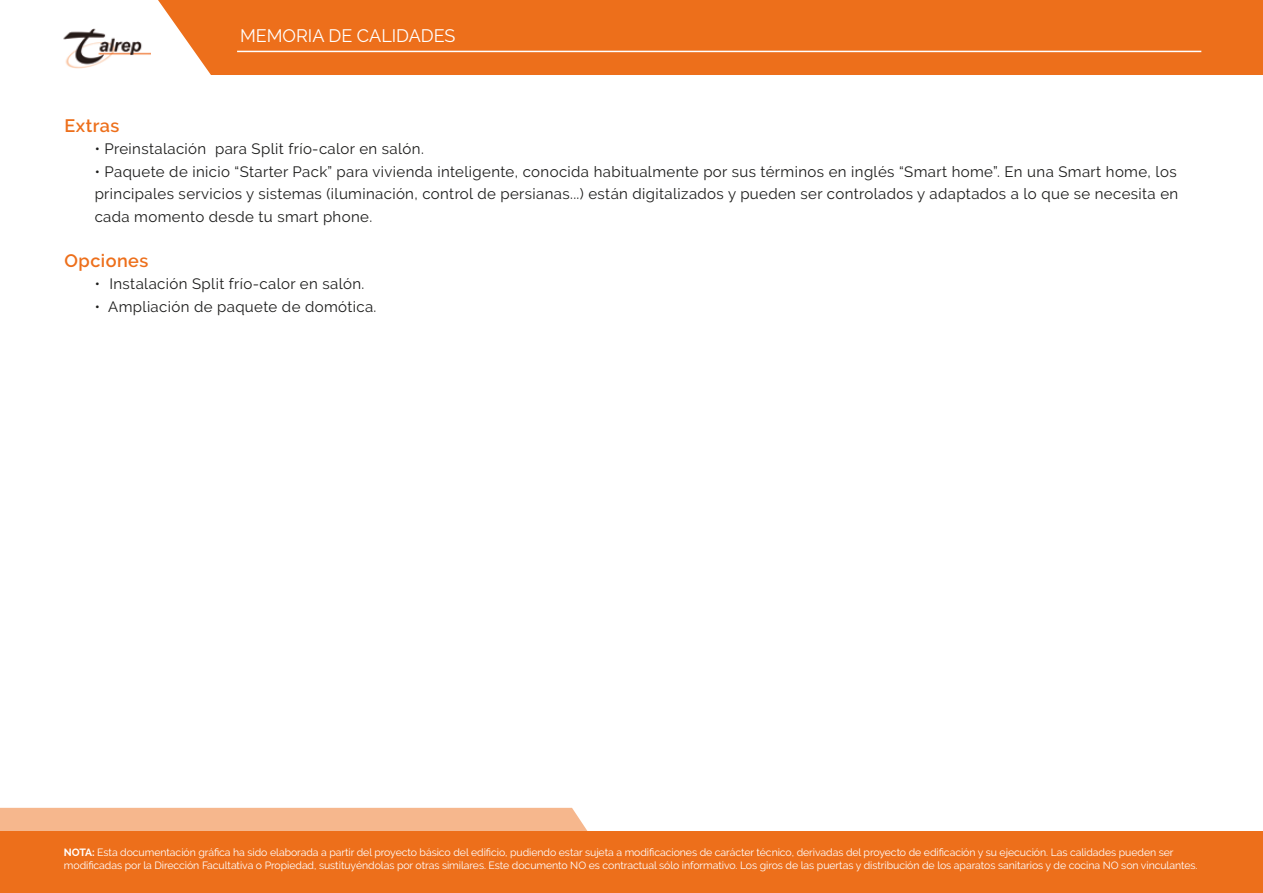
<style>
.page{position:relative;width:1263px;height:893px;background:#fff}
.page>*{position:absolute;margin:0;border:0;box-sizing:border-box;transform-origin:0 0}
.t1{font:18px "Raleway";color:#fff}
.t2{font:600 18px "Raleway";letter-spacing:.025em;color:#ed6f1b}
.t3{font:15px/22.5px "Raleway";letter-spacing:.025em;color:#1c1c1b;text-align:justify}
.t4{font:10.5px/12.6px "Raleway";letter-spacing:-.005em;color:#fff}
.s1{font-weight:700}
</style>
<div class="page">
<div style="left:0;top:831px;width:1263px;height:62px;background:#ed6f1b"></div>
<div style="left:0;top:808px;width:588px;height:23px;background:#f6b78d"></div>
<div style="left:158px;top:0;width:1105px;height:75px;background:#ed6f1b"></div>
<hr style="left:237px;top:51px;width:964px;height:1px;background:#fff">
<img style="left:63px;top:28px;width:88px;height:40px">
<h1 class="t1" style="left:240px;top:25px;width:217px">MEMORIA DE CALIDADES</h1>
<h1 class="t2" style="left:65px;top:115px;width:56px">Extras</h1>
<h2 class="t3" style="left:95px;top:137px;width:331px">• Preinstalación para Split frío-calor en salón.</h2>
<p class="t3" style="left:95px;top:160px;width:1085px">• Paquete de inicio “Starter Pack” para vivienda inteligente, conocida habitualmente por sus términos en inglés “Smart home”. En una Smart home, los principales servicios y sistemas (iluminación, control de persianas...) están digitalizados y pueden ser controlados y adaptados a lo que se necesita en cada momento desde tu smart phone.</p>
<h1 class="t2" style="left:65px;top:250px;width:85px">Opciones</h1>
<h2 class="t3" style="left:95px;top:272px;width:271px">• Instalación Split frío-calor en salón.</h2>
<h2 class="t3" style="left:95px;top:295px;width:283px">• Ampliación de paquete de domótica.</h2>
<p class="t4" style="left:64px;top:846px;width:1135px"><span class="s1">NOTA:</span> Esta documentación gráfica ha sido elaborada a partir del proyecto básico del edificio, pudiendo estar sujeta a modificaciones de carácter técnico, derivadas del proyecto de edificación y su ejecución. Las calidades pueden ser modificadas por la Dirección Facultativa o Propiedad, sustituyéndolas por otras similares. Este documento NO es contractual sólo informativo. Los giros de las puertas y distribución de los aparatos sanitarios y de cocina NO son vinculantes.</p>
</div>
